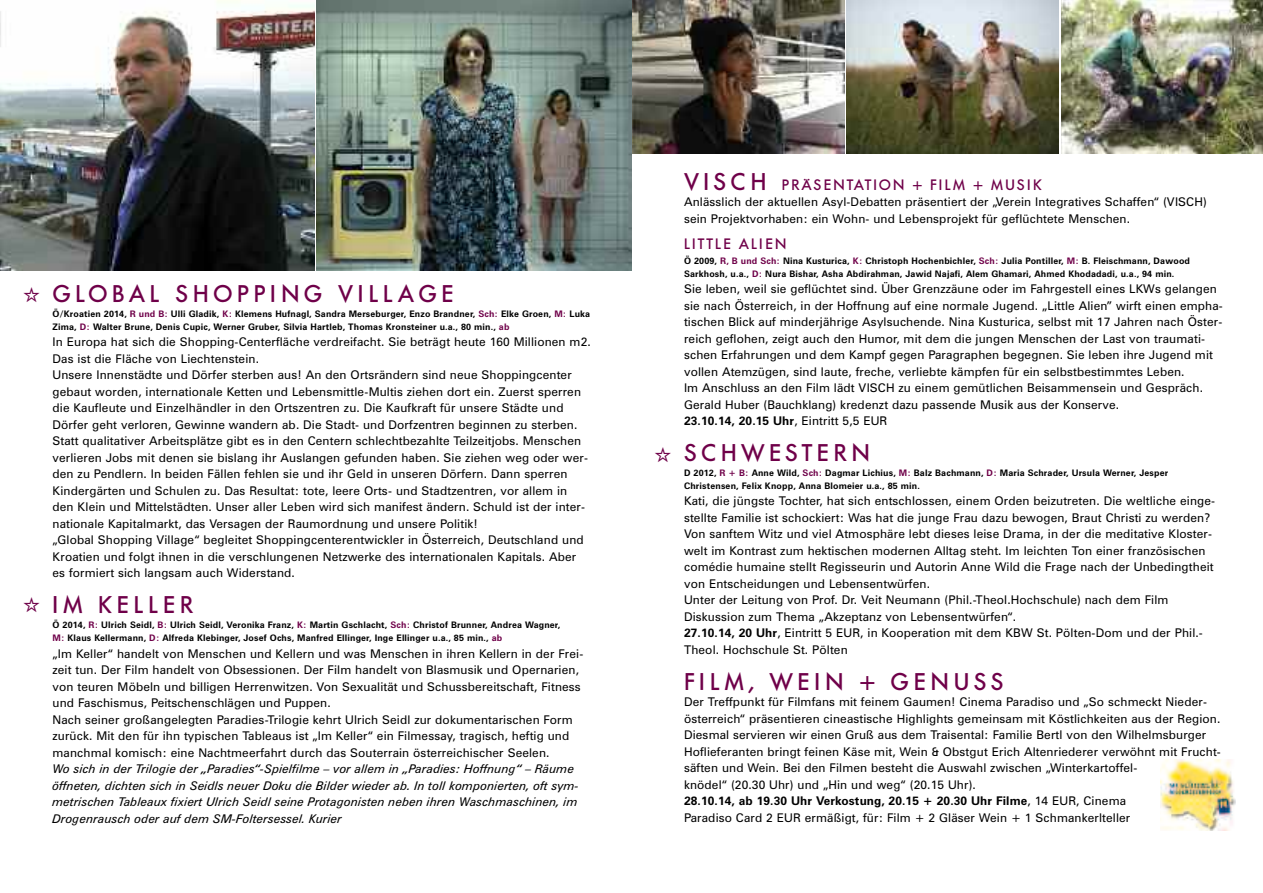
<style>
.page{position:relative;width:1263px;height:893px;background:#fff}
.page>*{position:absolute;margin:0;border:0;box-sizing:border-box;transform-origin:0 0}
.t1{font:500 24px "Futura BQ";letter-spacing:.17em;color:#6f0049}
.t2{font:500 24px "Futura BQ";letter-spacing:.19em;color:#6f0049}
.t3{font:500 24px "Futura BQ";letter-spacing:.2em;color:#6f0049}
.t4{font:500 15px "Futura BQ";letter-spacing:.115em;color:#6f0049}
.t5{font:12px/16.5px "Zurich BT";letter-spacing:.01em;color:#000}
.t6{font:italic 12px/16.5px "Zurich BT";color:#000}
.t7{font:700 9px/12.8px "Zurich BT";letter-spacing:.015em;color:#000}
.s1{color:#6f0049}
.s2{font-size:24px}
.s3{font-weight:700}
</style>
<div class="page">
<img style="left:631px;top:0;width:213px;height:153px">
<img style="left:846px;top:0;width:213px;height:153px">
<img style="left:1061px;top:0;width:202px;height:153px">
<img style="left:0;top:0;width:315px;height:270px">
<img style="left:317px;top:0;width:314px;height:270px">
<img style="left:1160px;top:760px;width:75px;height:70px">
<h1 class="t1" style="left:53px;top:280px;width:402px">GLOBAL SHOPPING VILLAGE</h1>
<p class="t7" style="left:53px;top:308px;width:539px">Ö/Kroatien 2014, <span class="s1">R und B:</span> Ulli Gladik, <span class="s1">K:</span> Klemens Hufnagl, Sandra Merseburger, Enzo Brandner, <span class="s1">Sch:</span> Elke Groen, <span class="s1">M:</span> Luka<br>Zima, <span class="s1">D:</span> Walter Brune, Denis Cupic, Werner Gruber, Silvia Hartleb, Thomas Kronsteiner u.a., 80 min., <span class="s1">ab</span></p>
<p class="t5" style="left:52px;top:335px;width:540px">In Europa hat sich die Shopping-Centerfläche verdreifacht. Sie beträgt heute 160 Millionen m2.<br>Das ist die Fläche von Liechtenstein.<br>Unsere Innenstädte und Dörfer sterben aus! An den Ortsrändern sind neue Shoppingcenter gebaut worden, internationale Ketten und Lebensmittle-Multis ziehen dort ein. Zuerst sperren die Kaufleute und Einzelhändler in den Ortszentren zu. Die Kaufkraft für unsere Städte und Dörfer geht verloren, Gewinne wandern ab. Die Stadt- und Dorfzentren beginnen zu sterben.<br>Statt qualitativer Arbeitsplätze gibt es in den Centern schlechtbezahlte Teilzeitjobs. Menschen verlieren Jobs mit denen sie bislang ihr Auslangen gefunden haben. Sie ziehen weg oder wer&shy;den zu Pendlern. In beiden Fällen fehlen sie und ihr Geld in unseren Dörfern. Dann sperren Kindergärten und Schulen zu. Das Resultat: tote, leere Orts- und Stadtzentren, vor allem in den Klein und Mittelstädten. Unser aller Leben wird sich manifest ändern. Schuld ist der inter&shy;nationale Kapitalmarkt, das Versagen der Raumordnung und unsere Politik!<br>„Global Shopping Village“ begleitet Shoppingcenterentwickler in Österreich, Deutschland und Kroatien und folgt ihnen in die verschlungenen Netzwerke des internationalen Kapitals. Aber es formiert sich langsam auch Widerstand.</p>
<h1 class="t3" style="left:53px;top:592px;width:143px">IM KELLER</h1>
<p class="t7" style="left:53px;top:620px;width:509px">Ö 2014, <span class="s1">R:</span> Ulrich Seidl, <span class="s1">B:</span> Ulrich Seidl, Veronika Franz, <span class="s1">K:</span> Martin Gschlacht, <span class="s1">Sch:</span> Christof Brunner, Andrea Wagner,<br><span class="s1">M:</span> Klaus Kellermann, <span class="s1">D:</span> Alfreda Klebinger, Josef Ochs, Manfred Ellinger, Inge Ellinger u.a., 85 min., <span class="s1">ab</span></p>
<p class="t5" style="left:52px;top:646px;width:532px">„Im Keller“ handelt von Menschen und Kellern und was Menschen in ihren Kellern in der Frei&shy;zeit tun. Der Film handelt von Obsessionen. Der Film handelt von Blasmusik und Opernarien, von teuren Möbeln und billigen Herrenwitzen. Von Sexualität und Schussbereitschaft, Fitness und Faschismus, Peitschenschlägen und Puppen.<br>Nach seiner großangelegten Paradies-Trilogie kehrt Ulrich Seidl zur dokumentarischen Form zurück. Mit den für ihn typischen Tableaus ist „Im Keller“ ein Filmessay, tragisch, heftig und manchmal komisch: eine Nachtmeerfahrt durch das Souterrain österreichischer Seelen.</p>
<p class="t6" style="left:52px;top:762px;width:527px">Wo sich in der Trilogie der „Paradies“-Spielfilme – vor allem in „Paradies: Hoffnung“ – Räume öffneten, dichten sich in Seidls neuer Doku die Bilder wieder ab. In toll komponierten, oft sym&shy;metrischen Tableaux fixiert Ulrich Seidl seine Protagonisten neben ihren Waschmaschinen, im Drogenrausch oder auf dem SM-Foltersessel. Kurier</p>
<p class="t4" style="left:684px;top:176px;width:359px"><span class="s2">VISCH</span> PRÄSENTATION + FILM + MUSIK</p>
<p class="t5" style="left:684px;top:195px;width:524px">Anlässlich der aktuellen Asyl-Debatten präsentiert der „Verein Integratives Schaffen“ (VISCH) sein Projektvorhaben: ein Wohn- und Lebensprojekt für geflüchtete Menschen.</p>
<p class="t4" style="left:684px;top:235px;width:104px">LITTLE ALIEN</p>
<p class="t7" style="left:684px;top:255px;width:507px">Ö 2009, <span class="s1">R, B und Sch:</span> Nina Kusturica, <span class="s1">K:</span> Christoph Hochenbichler, <span class="s1">Sch:</span> Julia Pontiller, <span class="s1">M:</span> B. Fleischmann, Dawood<br>Sarkhosh, u.a., <span class="s1">D:</span> Nura Bishar, Asha Abdirahman, Jawid Najafi, Alem Ghamari, Ahmed Khodadadi, u.a., 94 min.</p>
<p class="t5" style="left:684px;top:282px;width:540px">Sie leben, weil sie geflüchtet sind. Über Grenzzäune oder im Fahrgestell eines LKWs gelangen sie nach Österreich, in der Hoffnung auf eine normale Jugend. „Little Alien” wirft einen empha&shy;tischen Blick auf minderjährige Asylsuchende. Nina Kusturica, selbst mit 17 Jahren nach Öster&shy;reich geflohen, zeigt auch den Humor, mit dem die jungen Menschen der Last von traumati&shy;schen Erfahrungen und dem Kampf gegen Paragraphen begegnen. Sie leben ihre Jugend mit vollen Atemzügen, sind laute, freche, verliebte kämpfen für ein selbstbestimmtes Leben.<br>Im Anschluss an den Film lädt VISCH zu einem gemütlichen Beisammensein und Gespräch.<br>Gerald Huber (Bauchklang) kredenzt dazu passende Musik aus der Konserve.<br><span class="s3">23.10.14, 20.15 Uhr</span>, Eintritt 5,5 EUR</p>
<h1 class="t1" style="left:684px;top:439px;width:188px">SCHWESTERN</h1>
<p class="t7" style="left:684px;top:467px;width:486px">D 2012, <span class="s1">R + B:</span> Anne Wild, <span class="s1">Sch:</span> Dagmar Lichius, <span class="s1">M:</span> Balz Bachmann, <span class="s1">D:</span> Maria Schrader, Ursula Werner, Jesper<br>Christensen, Felix Knopp, Anna Blomeier u.a., 85 min.</p>
<p class="t5" style="left:684px;top:494px;width:533px">Kati, die jüngste Tochter, hat sich entschlossen, einem Orden beizutreten. Die weltliche einge&shy;stellte Familie ist schockiert: Was hat die junge Frau dazu bewogen, Braut Christi zu werden?<br>Von sanftem Witz und viel Atmosphäre lebt dieses leise Drama, in der die meditative Kloster&shy;welt im Kontrast zum hektischen modernen Alltag steht. Im leichten Ton einer französischen comédie humaine stellt Regisseurin und Autorin Anne Wild die Frage nach der Unbedingtheit von Entscheidungen und Lebensentwürfen.<br>Unter der Leitung von Prof. Dr. Veit Neumann (Phil.-Theol.Hochschule) nach dem Film Diskussion zum Thema „Akzeptanz von Lebensentwürfen“.<br><span class="s3">27.10.14, 20 Uhr</span>, Eintritt 5 EUR, in Kooperation mit dem KBW St. Pölten-Dom und der Phil.- Theol. Hochschule St. Pölten</p>
<h1 class="t2" style="left:684px;top:668px;width:321px">FILM, WEIN + GENUSS</h1>
<p class="t5" style="left:684px;top:695px;width:538px">Der Treffpunkt für Filmfans mit feinem Gaumen! Cinema Paradiso und „So schmeckt Nieder&shy;österreich“ präsentieren cineastische Highlights gemeinsam mit Köstlichkeiten aus der Region.<br>Diesmal servieren wir einen Gruß aus dem Traisental: Familie Bertl von den Wilhelmsburger Hoflieferanten bringt feinen Käse mit, Wein &amp; Obstgut Erich Altenriederer verwöhnt mit Frucht&shy;säften und Wein. Bei den Filmen besteht die Auswahl zwischen „Winterkartoffel-<br>knödel“ (20.30 Uhr) und „Hin und weg“ (20.15 Uhr).<br><span class="s3">28.10.14, ab 19.30 Uhr Verkostung, 20.15 + 20.30 Uhr Filme</span>, 14 EUR, Cinema<br>Paradiso Card 2 EUR ermäßigt, für: Film + 2 Gläser Wein + 1 Schmankerlteller</p>
</div>
